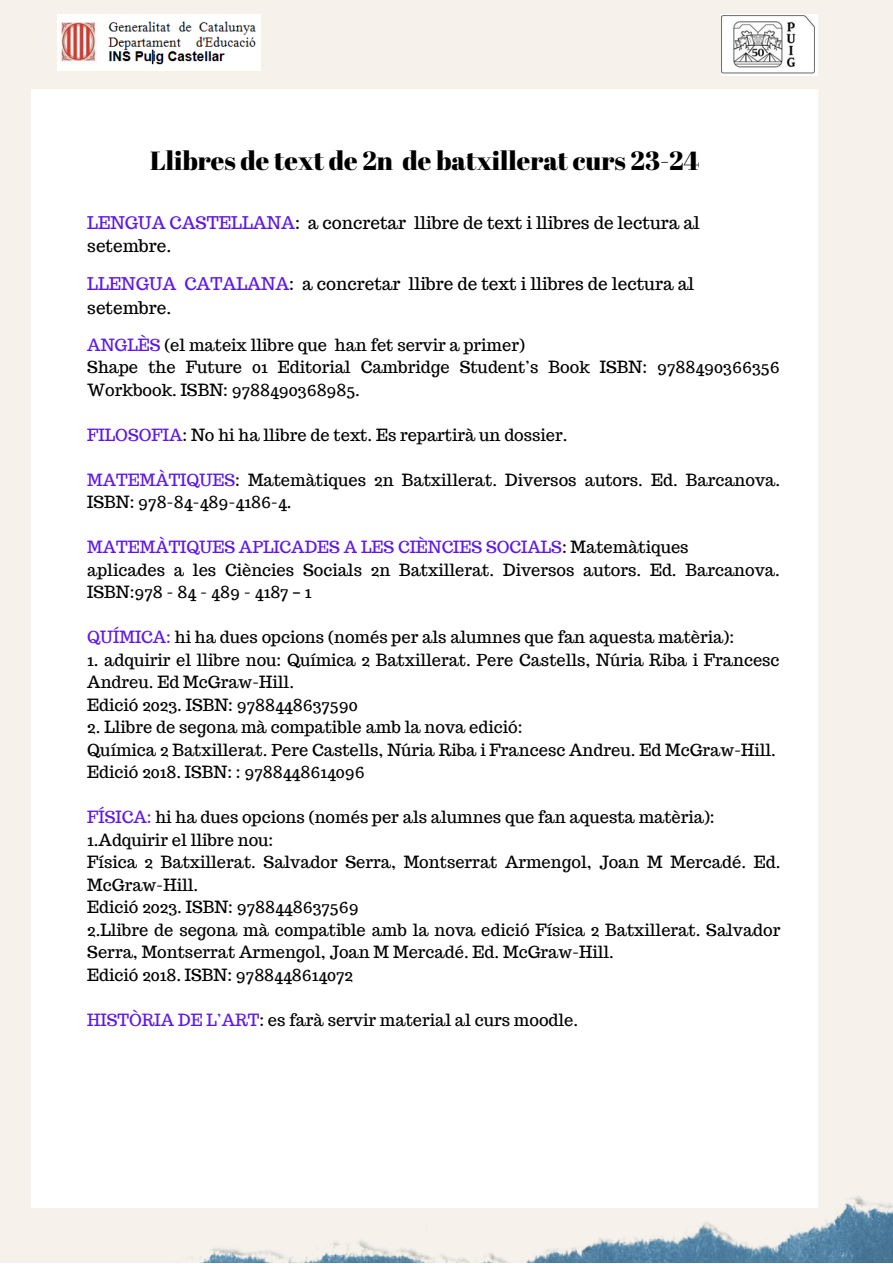
<style>
.page{position:relative;width:893px;height:1264px;background:#fff}
.page>*{position:absolute;margin:0;border:0;box-sizing:border-box;transform-origin:0 0}
.t1{font:26.25px "Abril Fatface";color:#000}
.t2{font:17.1px/23.5px "Trocchi";color:#000}
.t3{font:16.5px/22.5px "Trocchi";color:#000}
.t4{font:16.5px "Trocchi";color:#5e17eb}
.s1{color:#5e17eb}
.s2{color:#000}
.s3{font-family:"Noto Sans Gurmukhi"}
</style>
<div class="page">
<div style="left:0;top:0;width:892px;height:1262px;background:#f6f1eb"></div>
<div style="left:31px;top:89px;width:787px;height:1118px;background:#fff"></div>
<img style="left:159px;top:1196px;width:733px;height:66px">
<img style="left:58px;top:15px;width:202px;height:56px">
<img style="left:721px;top:15px;width:96px;height:60px">
<p class="t1" style="left:150px;top:142px;width:551px">Llibres de text de 2n de batxillerat curs 23-24</p>
<p class="t2" style="left:87px;top:211px;width:614px"><span class="s1">LENGUA CASTELLANA</span>: a concretar llibre de text i llibres de lectura al setembre.</p>
<p class="t2" style="left:87px;top:272px;width:608px"><span class="s1">LLENGUA CATALANA</span>: a concretar llibre de text i llibres de lectura al setembre.</p>
<p class="t3" style="left:87px;top:333px;width:439px"><span class="s1">ANGLÈS</span> (el mateix llibre que han fet servir a primer)</p>
<p class="t3" style="left:87px;top:356px;width:693px">Shape the Future 01 Editorial Cambridge Student’s Book ISBN: 9788490366356<br>Workbook. ISBN: 9788490368985.</p>
<p class="t3" style="left:87px;top:423px;width:482px"><span class="s1">FILOSOFIA</span>: No hi ha llibre de text. Es repartirà un dossier.</p>
<p class="t3" style="left:87px;top:468px;width:694px"><span class="s1">MATEMÀTIQUES</span>: Matemàtiques 2n Batxillerat. Diversos autors. Ed. Barcanova.<br>ISBN: 978-84-489-4186-4.</p>
<p class="t4" style="left:87px;top:536px;width:602px">MATEMÀTIQUES APLICADES A LES CIÈNCIES SOCIALS<span class="s2">: Matemàtiques</span></p>
<p class="t3" style="left:87px;top:558px;width:694px">aplicades a les Ciències Socials 2n Batxillerat. Diversos autors. Ed. Barcanova.<br>ISBN:978 - 84 - 489 - 4187 <span class="s3">–</span> 1</p>
<p class="t3" style="left:87px;top:626px;width:648px"><span class="s1">QUÍMICA:</span> hi ha dues opcions (només per als alumnes que fan aquesta matèria):</p>
<p class="t3" style="left:87px;top:648px;width:693px">1. adquirir el llibre nou: Química 2 Batxillerat. Pere Castells, Núria Riba i Francesc<br>Andreu. Ed McGraw-Hill.</p>
<p class="t3" style="left:87px;top:693px;width:272px">Edició 2023. ISBN: 9788448637590</p>
<p class="t3" style="left:87px;top:715px;width:436px">2. Llibre de segona mà compatible amb la nova edició:</p>
<p class="t3" style="left:87px;top:738px;width:690px">Química 2 Batxillerat. Pere Castells, Núria Riba i Francesc Andreu. Ed McGraw-Hill.</p>
<p class="t3" style="left:87px;top:760px;width:279px">Edició 2018. ISBN: : 9788448614096</p>
<p class="t3" style="left:87px;top:805px;width:629px"><span class="s1">FÍSICA:</span> hi ha dues opcions (només per als alumnes que fan aquesta matèria):</p>
<p class="t3" style="left:87px;top:828px;width:187px">1.Adquirir el llibre nou:</p>
<p class="t3" style="left:87px;top:850px;width:694px">Física 2 Batxillerat. Salvador Serra, Montserrat Armengol, Joan M Mercadé. Ed.<br>McGraw-Hill.</p>
<p class="t3" style="left:87px;top:895px;width:273px">Edició 2023. ISBN: 9788448637569</p>
<p class="t3" style="left:87px;top:918px;width:694px">2.Llibre de segona mà compatible amb la nova edició Física 2 Batxillerat. Salvador<br>Serra, Montserrat Armengol, Joan M Mercadé. Ed. McGraw-Hill.</p>
<p class="t3" style="left:87px;top:963px;width:267px">Edició 2018. ISBN: 9788448614072</p>
<p class="t3" style="left:87px;top:1008px;width:492px"><span class="s1">HISTÒRIA DE L’ART</span>: es farà servir material al curs moodle.</p>
</div>
